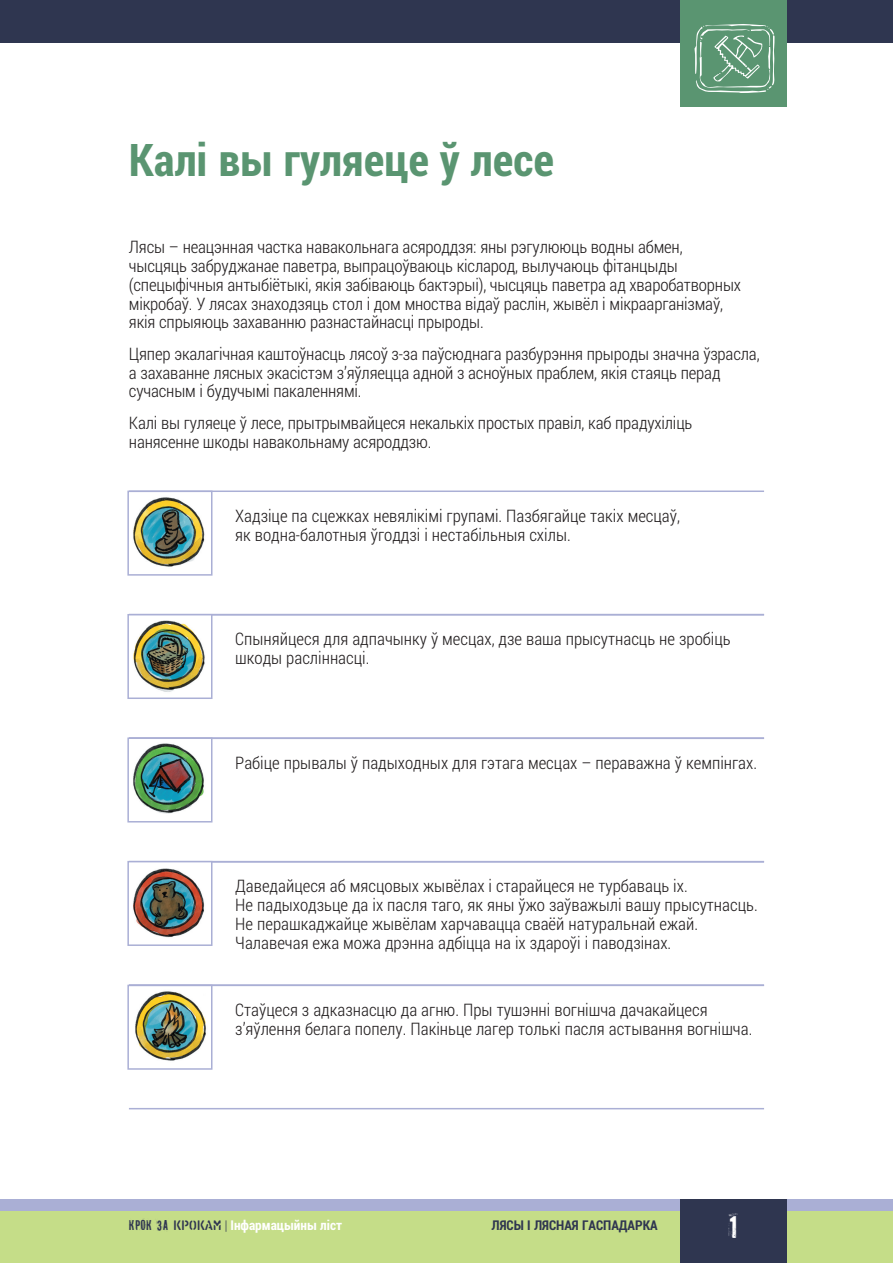
<style>
.page{position:relative;width:893px;height:1263px;background:#fff}
.page>*{position:absolute;margin:0;border:0;box-sizing:border-box;transform-origin:0 0}
.t1{font:700 45px "Roboto Condensed";color:#5a9571}
.t2{font:30px "PF Fuel Pro";color:#fff}
.t3{font:300 17.25px/18.8px "Roboto Condensed";letter-spacing:-.01em;color:#231f20}
.t4{font:700 13.5px "Roboto Condensed";color:#fff}
.t5{font:700 13.5px "Roboto Condensed";color:#2f3650}
.s1{font-family:"PF Fuel Pro";font-weight:400;color:#2f3650}
.s2{font-family:"Logistica Two";font-weight:400;color:#2f3650}
.s3{font-weight:300;color:#2f3650}
</style>
<div class="page">
<div style="left:0;top:0;width:892px;height:43px;background:#2f3650"></div>
<div style="left:680px;top:0;width:106px;height:106px;background:#5a9571"></div>
<svg style="left:694px;top:24px;width:80px;height:69px"></svg>
<div style="left:0;top:1199px;width:892px;height:13px;background:#aaafd5"></div>
<div style="left:0;top:1212px;width:892px;height:51px;background:#c5dd88"></div>
<div style="left:680px;top:1199px;width:106px;height:64px;background:#2f3650"></div>
<hr style="left:129px;top:490px;width:635px;height:2px;background:#aaafd5">
<hr style="left:129px;top:614px;width:635px;height:1px;background:#aaafd5">
<hr style="left:129px;top:737px;width:635px;height:2px;background:#aaafd5">
<hr style="left:129px;top:861px;width:635px;height:1px;background:#aaafd5">
<hr style="left:129px;top:984px;width:635px;height:2px;background:#aaafd5">
<hr style="left:129px;top:1108px;width:635px;height:1px;background:#aaafd5">
<img style="left:133px;top:497px;width:72px;height:70px">
<div style="left:127px;top:491px;width:85px;height:85px;border:2px solid #aaafd5"></div>
<img style="left:133px;top:620px;width:72px;height:72px">
<div style="left:127px;top:614px;width:85px;height:85px;border:2px solid #aaafd5"></div>
<img style="left:133px;top:743px;width:71px;height:71px">
<div style="left:127px;top:737px;width:85px;height:85px;border:2px solid #aaafd5"></div>
<img style="left:133px;top:868px;width:72px;height:70px">
<div style="left:127px;top:861px;width:85px;height:85px;border:2px solid #aaafd5"></div>
<img style="left:135px;top:991px;width:71px;height:70px">
<div style="left:127px;top:985px;width:85px;height:85px;border:2px solid #aaafd5"></div>
<h1 class="t1" style="left:129px;top:129px;width:426px">Калі вы гуляеце ў лесе</h1>
<p class="t3" style="left:129px;top:237px;width:613px">Лясы – неацэнная частка навакольнага асяроддзя: яны рэгулююць водны абмен, чысцяць забруджанае паветра, выпрацоўваюць кісларод, вылучаюць фітанцыды (спецыфічныя антыбіётыкі, якія забіваюць бактэрыі), чысцяць паветра ад хваробатворных мікробаў. У лясах знаходзяць стол і дом мноства відаў раслін, жывёл і мікраарганізмаў, якія спрыяюць захаванню разнастайнасці прыроды.</p>
<p class="t3" style="left:129px;top:344px;width:632px">Цяпер экалагічная каштоўнасць лясоў з-за паўсюднага разбурэння прыроды значна ўзрасла, а захаванне лясных экасістэм з’яўляецца адной з асноўных праблем, якія стаяць перад сучасным і будучымі пакаленнямі.</p>
<p class="t3" style="left:129px;top:413px;width:565px">Калі вы гуляеце ў лесе, прытрымвайцеся некалькіх простых правіл, каб прадухіліць нанясенне шкоды навакольнаму асяроддзю.</p>
<p class="t3" style="left:235px;top:506px;width:446px">Хадзіце па сцежках невялікімі групамі. Пазбягайце такіх месцаў, як водна-балотныя ўгоддзі і нестабільныя схілы.</p>
<p class="t3" style="left:235px;top:629px;width:497px">Спыняйцеся для адпачынку ў месцах, дзе ваша прысутнасць не зробіць шкоды расліннасці.</p>
<p class="t3" style="left:235px;top:753px;width:523px">Рабіце прывалы ў падыходных для гэтага месцах – пераважна ў кемпінгах.</p>
<p class="t3" style="left:235px;top:876px;width:524px">Даведайцеся аб мясцовых жывёлах і старайцеся не турбаваць іх.<br>Не падыходзьце да іх пасля таго, як яны ўжо заўважылі вашу прысутнасць.<br>Не перашкаджайце жывёлам харчавацца сваёй натуральнай ежай.<br>Чалавечая ежа можа дрэнна адбіцца на іх здароўі і паводзінах.</p>
<p class="t3" style="left:235px;top:1000px;width:518px">Стаўцеся з адказнасцю да агню. Пры тушэнні вогнішча дачакайцеся з’яўлення белага попелу. Пакіньце лагер толькі пасля астывання вогнішча.</p>
<p class="t4" style="left:129px;top:1216px;width:215px"><span class="s1">Крок за</span> <span class="s2">крокам</span> <span class="s3">|</span> Інфармацыйны ліст</p>
<p class="t5" style="left:491px;top:1216px;width:168px">ЛЯСЫ І ЛЯСНАЯ ГАСПАДАРКА</p>
<h2 class="t2" style="left:728px;top:1210px;width:12px">1</h2>
</div>
